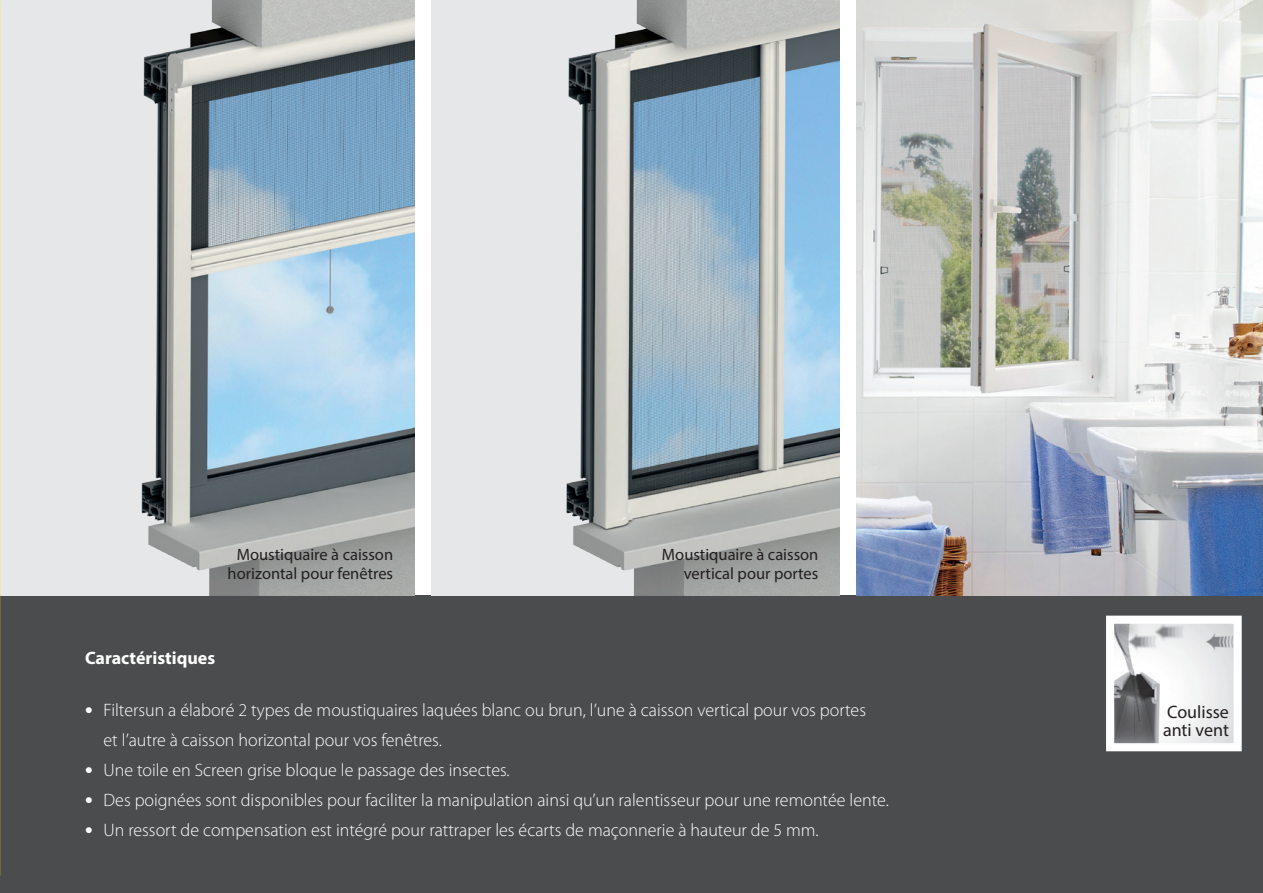
<style>
.page{position:relative;width:1263px;height:893px;background:#fff}
.page>*{position:absolute;margin:0;border:0;box-sizing:border-box;transform-origin:0 0}
.t1{font:300 18px/30px "Myriad Pro";color:#fff}
.t2{font:700 18px "Myriad Pro";color:#fff}
.t3{font:18px/18px "Myriad Pro";color:#231f20}
.t4{font:16.5px/19.8px "Myriad Pro";color:#231f20;text-align:center}
.s1{font-weight:700;font-size:22.5px}
</style>
<div class="page">
<div style="left:0;top:595px;width:1263px;height:298px;background:#4b4c4d"></div>
<img style="left:1px;top:0;width:413px;height:595px">
<img style="left:431px;top:0;width:409px;height:595px">
<img style="left:857px;top:0;width:406px;height:595px">
<img style="left:1115px;top:625px;width:118px;height:117px">
<div style="left:1106px;top:616px;width:136px;height:135px;border:8px solid #fff"></div>
<img style="left:0;top:0;width:1px;height:650px">
<p class="t4" style="left:227px;top:544px;width:167px">Moustiquaire à caisson horizontal pour fenêtres</p>
<p class="t4" style="left:662px;top:544px;width:158px;text-align:right">Moustiquaire à caisson vertical pour portes</p>
<p class="t2" style="left:85px;top:646px;width:132px">Caractéristiques</p>
<p class="t1" style="left:104px;top:696px;width:764px;text-indent:-19px"><span class="s1">•</span> Filtersun a élaboré 2 types de moustiquaires laquées blanc ou brun, l’une à caisson vertical pour vos portes et l’autre à caisson horizontal pour vos fenêtres.</p>
<p class="t1" style="left:85px;top:756px;width:426px"><span class="s1">•</span> Une toile en Screen grise bloque le passage des insectes.</p>
<p class="t1" style="left:85px;top:786px;width:805px"><span class="s1">•</span> Des poignées sont disponibles pour faciliter la manipulation ainsi qu’un ralentisseur pour une remontée lente.</p>
<p class="t1" style="left:85px;top:816px;width:735px"><span class="s1">•</span> Un ressort de compensation est intégré pour rattraper les écarts de maçonnerie à hauteur de 5 mm.</p>
<p class="t3" style="left:1163px;top:702px;width:67px">Coulisse anti vent</p>
</div>
